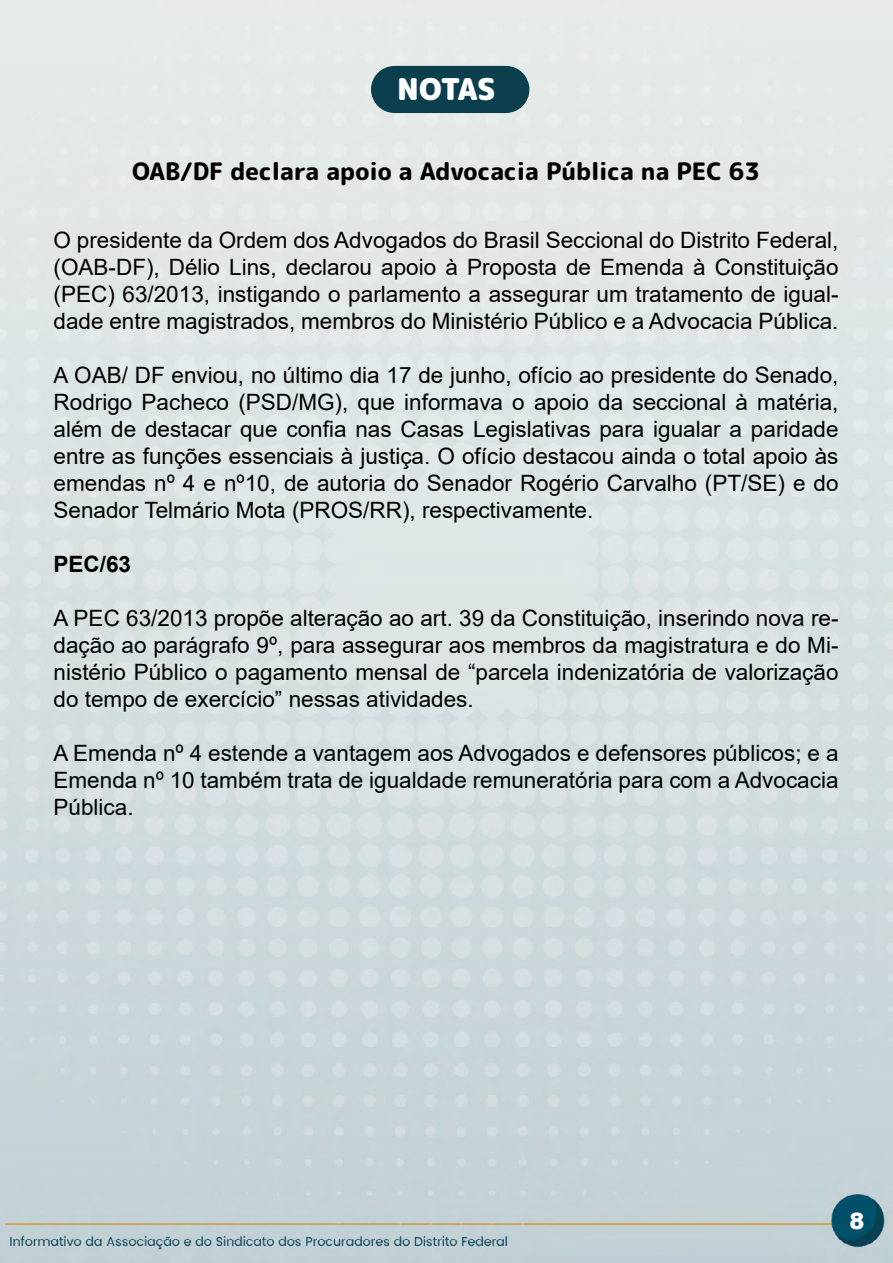
<style>
.page{position:relative;width:893px;height:1263px;background:#fff}
.page>*{position:absolute;margin:0;border:0;box-sizing:border-box;transform-origin:0 0}
.t1{font:900 30px "Rounded Mplus 1 c";letter-spacing:-.03em;color:#fff}
.t2{font:800 24px "Rounded Mplus 1 c";color:#000}
.t3{font:22.5px/27px "Arial";color:#000;text-align:justify}
.t4{font:700 22.5px "Arial";color:#000}
.t5{font:900 22.5px "Arial";color:#fff}
</style>
<div class="page">
<img style="left:0;top:0;width:893px;height:1263px">
<div style="left:371px;top:66px;width:158px;height:47px;background:#0b3f4e;border-radius:24px"></div>
<h1 class="t1" style="left:397px;top:68px;width:100px">NOTAS</h1>
<p class="t2" style="left:132px;top:154px;width:629px">OAB/DF declara apoio a Advocacia Pública na PEC 63</p>
<p class="t3" style="left:54px;top:227px;width:786px">O presidente da Ordem dos Advogados do Brasil Seccional do Distrito Federal, (OAB-DF), Délio Lins, declarou apoio à Proposta de Emenda à Constituição (PEC) 63/2013, instigando o parlamento a assegurar um tratamento de igual&shy;dade entre magistrados, membros do Ministério Público e a Advocacia Pública.</p>
<p class="t3" style="left:54px;top:362px;width:786px">A OAB/ DF enviou, no último dia 17 de junho, ofício ao presidente do Senado, Rodrigo Pacheco (PSD/MG), que informava o apoio da seccional à matéria, além de destacar que confia nas Casas Legislativas para igualar a paridade entre as funções essenciais à justiça. O ofício destacou ainda o total apoio às emendas nº 4 e nº10, de autoria do Senador Rogério Carvalho (PT/SE) e do Senador Telmário Mota (PROS/RR), respectivamente.</p>
<p class="t4" style="left:54px;top:549px;width:79px">PEC/63</p>
<p class="t3" style="left:54px;top:605px;width:786px">A PEC 63/2013 propõe alteração ao art. 39 da Constituição, inserindo nova re&shy;dação ao parágrafo 9º, para assegurar aos membros da magistratura e do Mi&shy;nistério Público o pagamento mensal de “parcela indenizatória de valorização do tempo de exercício” nessas atividades.</p>
<p class="t3" style="left:54px;top:740px;width:786px">A Emenda nº 4 estende a vantagem aos Advogados e defensores públicos; e a Emenda nº 10 também trata de igualdade remuneratória para com a Advocacia Pública.</p>
<p class="t5" style="left:849px;top:1204px;width:17px">8</p>
</div>
